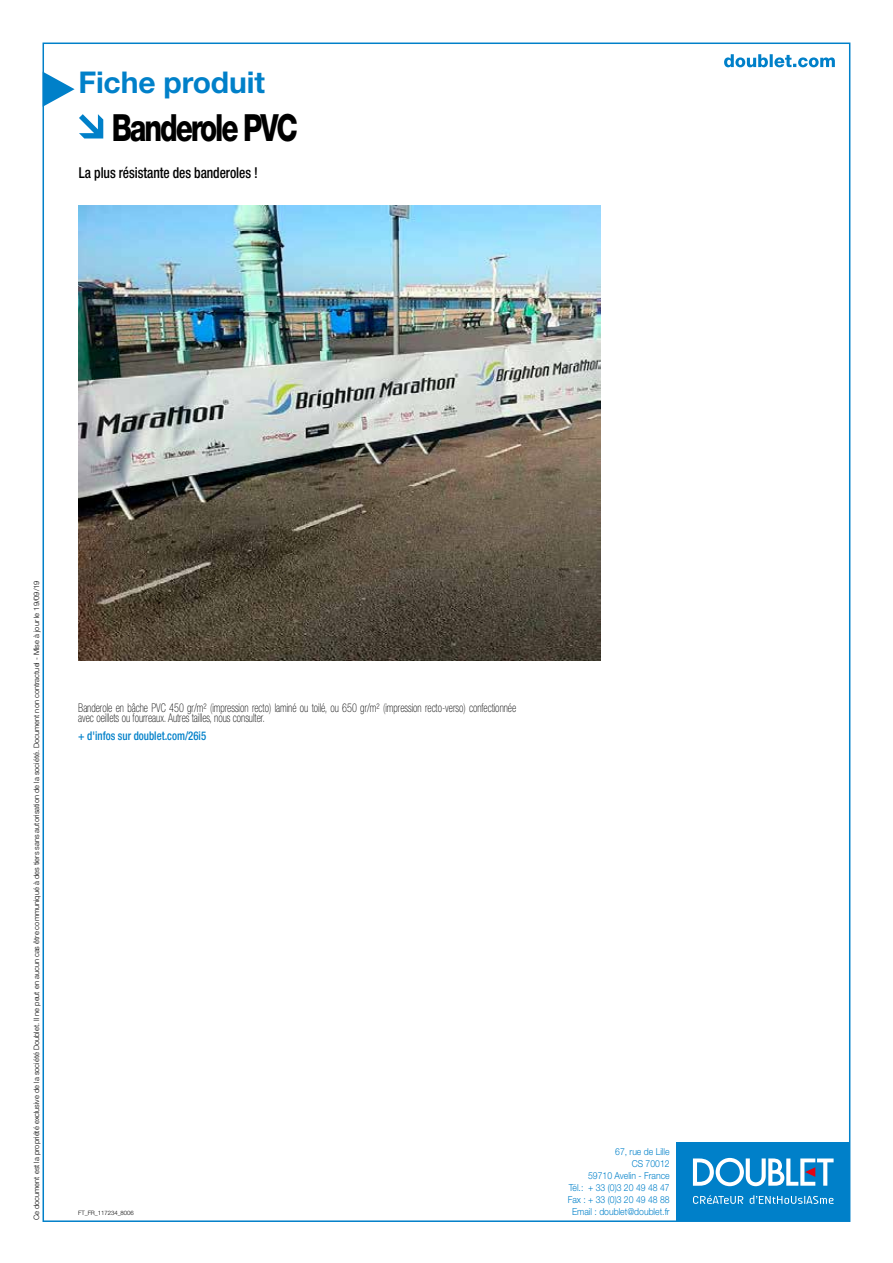
<style>
.page{position:relative;width:893px;height:1263px;background:#fff}
.page>*{position:absolute;margin:0;border:0;box-sizing:border-box;transform-origin:0 0}
.t1{font:800 37.5px "Helvetica Neue LT Std";letter-spacing:-.075em;color:#000;scale:.75 1}
.t2{font:700 30px "Helvetica Neue LT Std";letter-spacing:-.005em;color:#0080c9}
.t3{font:500 condensed 15px "Helvetica Neue LT Std";letter-spacing:-.005em;color:#000;scale:.9 1}
.t4{font:100 condensed 12px/9.8px "Helvetica Neue LT Std";color:#000;scale:.85 1}
.t5{font:500 condensed 12px "Helvetica Neue LT Std";color:#0080c9;scale:.9 1}
.t6{font:300 9.6px/12px "Helvetica Neue LT Std";color:#0080c9;text-align:right;scale:.9 1}
.t7{font:300 7.5px "Helvetica Neue LT Std";color:#000}
.t8{font:300 6px "Helvetica Neue LT Std";letter-spacing:-.005em;color:#000}
</style>
<div class="page">
<div style="left:676px;top:1142px;width:174px;height:78px;background:#0080c9"></div>
<svg style="left:693px;top:1158px;width:141px;height:28px"></svg>
<svg style="left:693px;top:1195px;width:50px;height:9px"></svg>
<svg style="left:750px;top:1195px;width:83px;height:9px"></svg>
<svg style="left:724px;top:54px;width:111px;height:13px"></svg>
<svg style="left:43px;top:72px;width:32px;height:35px"></svg>
<img style="left:79px;top:205px;width:522px;height:456px">
<svg style="left:79px;top:114px;width:24px;height:24px"></svg>
<h2 class="t2" style="left:78px;top:64px;width:188px">Fiche produit</h2>
<h1 class="t1" style="left:112px;top:105px;width:250px">Banderole PVC</h1>
<h3 class="t3" style="left:79px;top:164px;width:200px">La plus résistante des banderoles !</h3>
<p class="t7" style="left:32px;top:1220px;width:641px;rotate:-90deg">Ce document est la propriété exclusive de la société Doublet. Il ne peut en aucun cas être communiqué à des tiers sans autorisation de la société. Document non contractuel - Mise à jour le 19/09/19</p>
<h3 class="t4" style="left:78px;top:703px;width:517px">Banderole en bâche PVC 450 gr/m² (impression recto) laminé ou toilé, ou 650 gr/m² (impression recto-verso) confectionnée avec oeillets ou fourreaux. Autres tailles, nous consulter.</h3>
<h3 class="t5" style="left:78px;top:728px;width:144px">+ d'infos sur doublet.com/26i5</h3>
<p class="t8" style="left:78px;top:1209px;width:57px">FT_FR_117234_8006</p>
<p class="t6" style="left:568px;top:1145px;width:115px">67, rue de Lille<br>CS 70012<br>59710 Avelin - France<br>Tél.: + 33 (0)3 20 49 48 47<br>Fax : + 33 (0)3 20 49 48 88<br>Email : doublet@doublet.fr</p>
</div>
